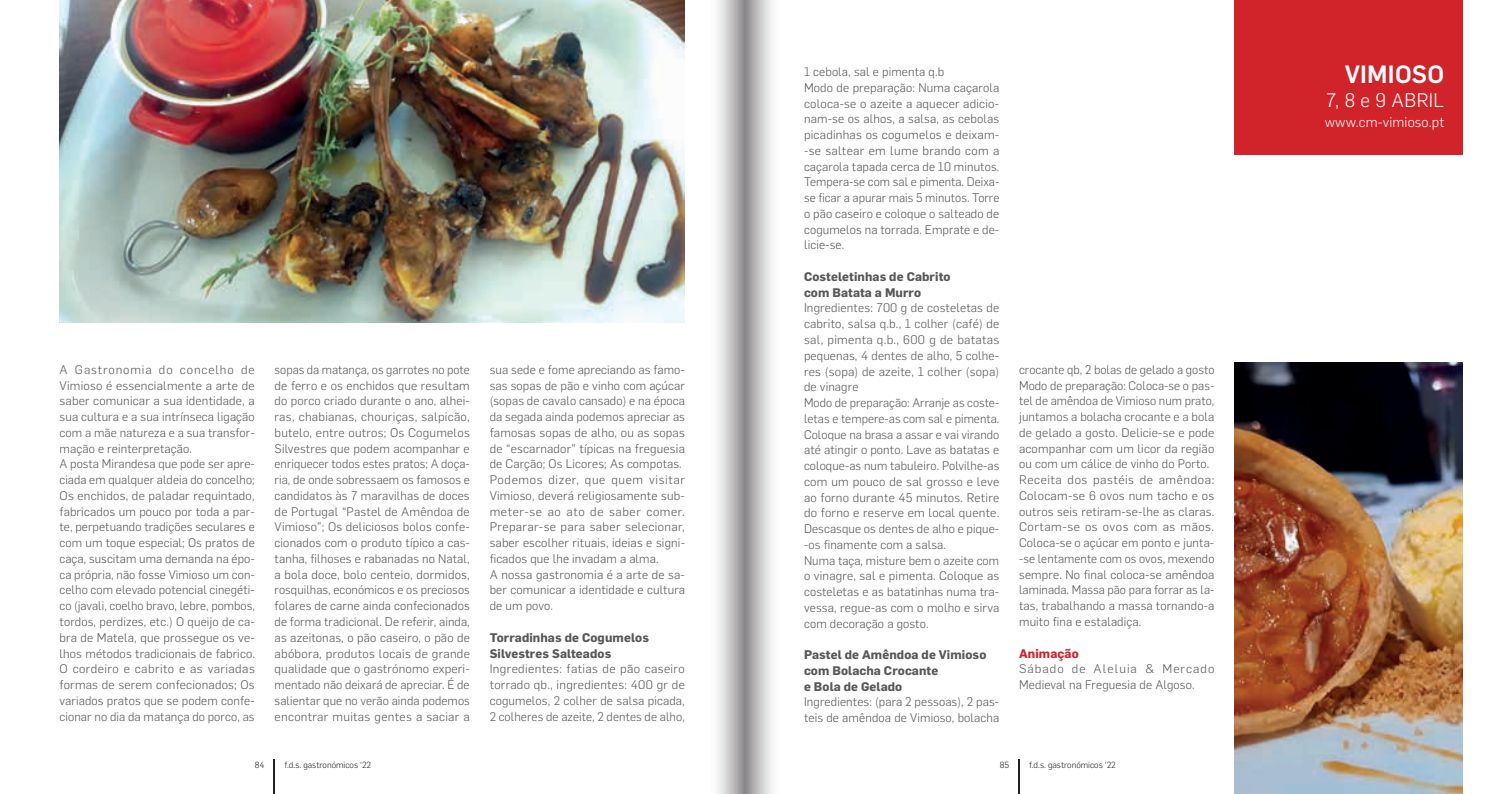
<style>
.page{position:relative;width:1489px;height:794px;background:#fff}
.page>*{position:absolute;margin:0;border:0;box-sizing:border-box;transform-origin:0 0}
.t1{font:500 24.5px "Flama";letter-spacing:.01em;color:#fff}
.t2{font:300 19.25px "Flama";letter-spacing:.02em;color:#fff}
.t3{font:300 14px "Flama";letter-spacing:.01em;color:#fff}
.t4{font:300 12.25px/15.8px "Flama";letter-spacing:.01em;color:#57585a}
.t5{font:700 12.25px/15.8px "Flama";letter-spacing:.01em;color:#57585a}
.t6{font:700 12.25px "Flama";letter-spacing:.01em;color:#d1232a}
.t7{font:300 8.75px "Flama";color:#231f20}
</style>
<div class="page">
<hr style="left:1018px;top:759px;width:1px;height:35px;background:#231f20">
<hr style="left:273px;top:759px;width:2px;height:35px;background:#231f20">
<div style="left:1234px;top:0;width:228px;height:155px;background:#d1232a"></div>
<img style="left:60px;top:0;width:625px;height:322px">
<img style="left:1234px;top:362px;width:228px;height:432px">
<svg style="left:744px;top:0;width:28px;height:794px;background:#c0bfc0"></svg>
<svg style="left:718px;top:0;width:26px;height:794px;background:#c4c3c4"></svg>
<p class="t4" style="left:60px;top:361px;width:197px">A Gastronomia do concelho de Vimioso é essencialmente a arte de saber comunicar a sua identidade, a sua cultura e a sua intrínseca ligação com a mãe natureza e a sua transfor&shy;mação e reinterpretação.<br>A posta Mirandesa que pode ser apre&shy;ciada em qualquer aldeia do concelho; Os enchidos, de paladar requintado, fabricados um pouco por toda a par&shy;te, perpetuando tradições seculares e com um toque especial; Os pratos de caça, suscitam uma demanda na épo&shy;ca própria, não fosse Vimioso um con&shy;celho com elevado potencial cinegéti&shy;co (javali, coelho bravo, lebre, pombos, tordos, perdizes, etc.) O queijo de ca&shy;bra de Matela, que prossegue os ve&shy;lhos métodos tradicionais de fabrico.<br>O cordeiro e cabrito e as variadas formas de serem confecionados; Os variados pratos que se podem confe&shy;cionar no dia da matança do porco, as</p>
<p class="t4" style="left:274px;top:361px;width:197px;text-align:justify">sopas da matança, os garrotes no pote de ferro e os enchidos que resultam do porco criado durante o ano, alhei&shy;ras, chabianas, chouriças, salpicão, butelo, entre outros; Os Cogumelos Silvestres que podem acompanhar e enriquecer todos estes pratos; A doça&shy;ria, de onde sobressaem os famosos e candidatos às 7 maravilhas de doces de Portugal “Pastel de Amêndoa de Vimioso”; Os deliciosos bolos confe&shy;cionados com o produto típico a cas&shy;tanha, filhoses e rabanadas no Natal, a bola doce, bolo centeio, dormidos, rosquilhas, económicos e os preciosos folares de carne ainda confecionados de forma tradicional. De referir, ainda, as azeitonas, o pão caseiro, o pão de abóbora, produtos locais de grande qualidade que o gastrónomo experi&shy;mentado não deixará de apreciar. É de salientar que no verão ainda podemos encontrar muitas gentes a saciar a</p>
<p class="t4" style="left:489px;top:361px;width:197px">sua sede e fome apreciando as famo&shy;sas sopas de pão e vinho com açúcar (sopas de cavalo cansado) e na época da segada ainda podemos apreciar as famosas sopas de alho, ou as sopas de “escarnador” típicas na freguesia de Carção; Os Licores; As compotas.<br>Podemos dizer, que quem visitar Vimioso, deverá religiosamente sub&shy;meter-se ao ato de saber comer.<br>Preparar-se para saber selecionar, saber escolher rituais, ideias e signi&shy;ficados que lhe invadam a alma.<br>A nossa gastronomia é a arte de sa&shy;ber comunicar a identidade e cultura de um povo.</p>
<p class="t5" style="left:489px;top:628px;width:161px">Torradinhas de Cogumelos<br>Silvestres Salteados</p>
<p class="t4" style="left:489px;top:660px;width:197px;text-align:justify">Ingredientes: fatias de pão caseiro torrado qb., ingredientes: 400 gr de cogumelos, 2 colher de salsa picada, 2 colheres de azeite, 2 dentes de alho,</p>
<p class="t4" style="left:804px;top:63px;width:197px">1 cebola, sal e pimenta q.b<br>Modo de preparação: Numa caçarola coloca-se o azeite a aquecer adicio&shy;nam-se os alhos, a salsa, as cebolas picadinhas os cogumelos e deixam--se saltear em lume brando com a caçarola tapada cerca de 10 minutos.<br>Tempera-se com sal e pimenta. Deixa&shy;se ficar a apurar mais 5 minutos. Torre o pão caseiro e coloque o salteado de cogumelos na torrada. Emprate e de&shy;licie-se.</p>
<p class="t5" style="left:804px;top:268px;width:148px">Costeletinhas de Cabrito com Batata a Murro</p>
<p class="t4" style="left:804px;top:299px;width:197px">Ingredientes: 700 g de costeletas de cabrito, salsa q.b., 1 colher (café) de sal, pimenta q.b., 600 g de batatas pequenas, 4 dentes de alho, 5 colhe&shy;res (sopa) de azeite, 1 colher (sopa) de vinagre<br>Modo de preparação: Arranje as coste&shy;letas e tempere-as com sal e pimenta.<br>Coloque na brasa a assar e vai virando até atingir o ponto. Lave as batatas e coloque-as num tabuleiro. Polvilhe-as com um pouco de sal grosso e leve ao forno durante 45 minutos. Retire do forno e reserve em local quente.<br>Descasque os dentes de alho e pique--os finamente com a salsa.<br>Numa taça, misture bem o azeite com o vinagre, sal e pimenta. Coloque as costeletas e as batatinhas numa tra&shy;vessa, regue-as com o molho e sirva com decoração a gosto.</p>
<p class="t5" style="left:804px;top:646px;width:184px">Pastel de Amêndoa de Vimioso com Bolacha Crocante<br>e Bola de Gelado</p>
<p class="t4" style="left:804px;top:693px;width:197px">Ingredientes: (para 2 pessoas), 2 pas&shy;teis de amêndoa de Vimioso, bolacha</p>
<p class="t4" style="left:1019px;top:361px;width:197px">crocante qb, 2 bolas de gelado a gosto Modo de preparação: Coloca-se o pas&shy;tel de amêndoa de Vimioso num prato, juntamos a bolacha crocante e a bola de gelado a gosto. Delicie-se e pode acompanhar com um licor da região ou com um cálice de vinho do Porto.<br>Receita dos pastéis de amêndoa:<br>Colocam-se 6 ovos num tacho e os outros seis retiram-se-lhe as claras.<br>Cortam-se os ovos com as mãos.<br>Coloca-se o açúcar em ponto e junta--se lentamente com os ovos, mexendo sempre. No final coloca-se amêndoa laminada. Massa pão para forrar as la&shy;tas, trabalhando a massa tornando-a muito fina e estaladiça.</p>
<p class="t6" style="left:1019px;top:644px;width:61px">Animação</p>
<p class="t4" style="left:1019px;top:660px;width:197px">Sábado de Aleluia &amp; Mercado<br>Medieval na Freguesia de Algoso.</p>
<p class="t7" style="left:255px;top:758px;width:11px">84</p>
<p class="t7" style="left:284px;top:758px;width:88px">f.d.s. gastronómicos ‘22</p>
<p class="t7" style="left:999px;top:758px;width:11px">85</p>
<p class="t7" style="left:1029px;top:758px;width:88px">f.d.s. gastronómicos ‘22</p>
<h1 class="t1" style="left:1345px;top:56px;width:100px">VIMIOSO</h1>
<h2 class="t2" style="left:1326px;top:87px;width:119px">7, 8 e 9 ABRIL</h2>
<p class="t3" style="left:1324px;top:112px;width:121px">www.cm-vimioso.pt</p>
</div>
